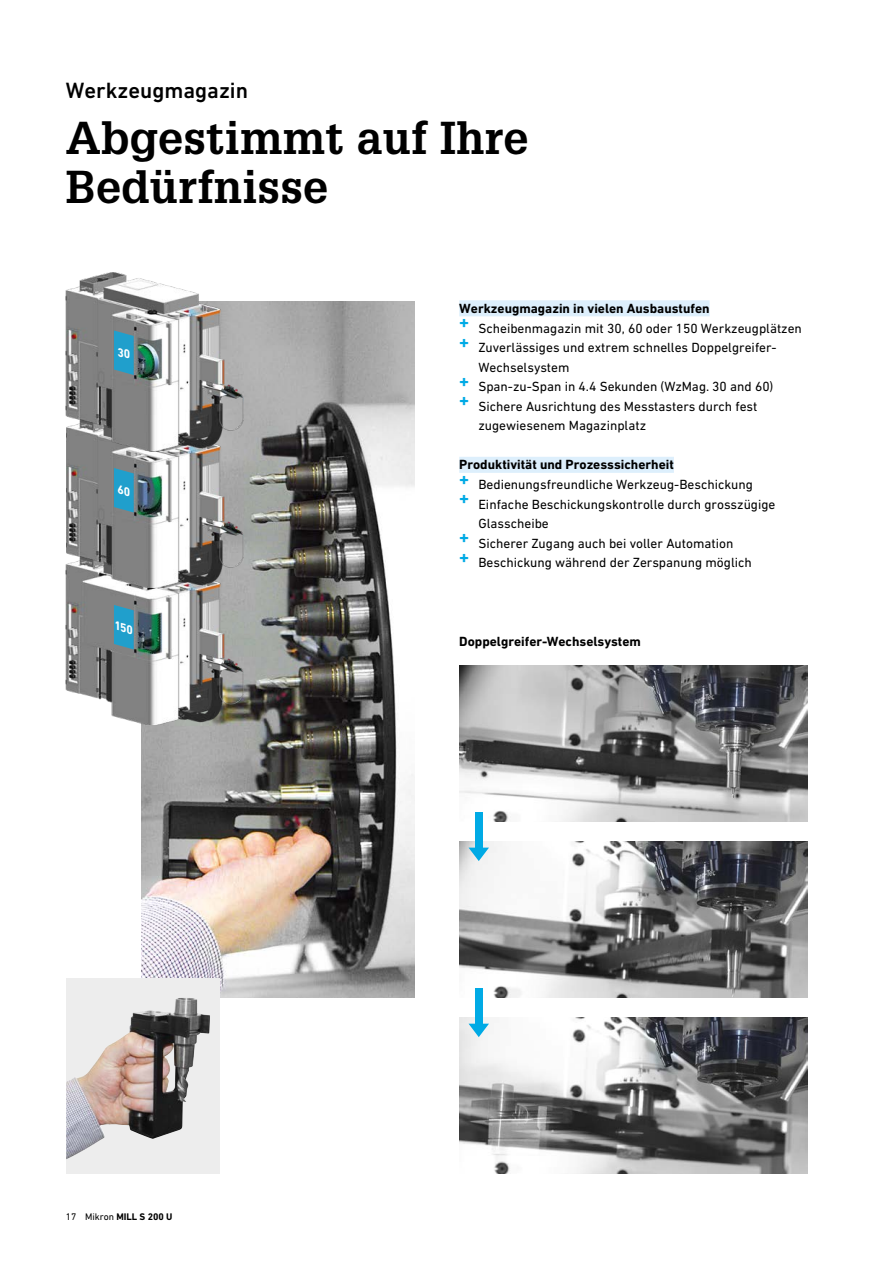
<style>
.page{position:relative;width:893px;height:1263px;background:#fff}
.page>*{position:absolute;margin:0;border:0;box-sizing:border-box;transform-origin:0 0}
.t1{font:700 45px/48.9px "Glypha LT Pro";letter-spacing:.005em;color:#000}
.t2{font:500 22.5px "DIN Next W1 G";color:#000}
.t3{font:13.5px "DIN Next W1 G";color:#000}
.t4{font:700 13.5px "DIN Next W1 G";color:#000}
.t5{font:700 9.75px "DIN Next W1 G";color:#000}
.s1{font-weight:400}
</style>
<div class="page">
<img style="left:142px;top:301px;width:273px;height:697px">
<img style="left:66px;top:588px;width:177px;height:137px">
<img style="left:66px;top:451px;width:177px;height:137px">
<img style="left:66px;top:272px;width:177px;height:179px">
<div style="left:66px;top:978px;width:153px;height:196px;background:#ededed"></div>
<img style="left:66px;top:998px;width:144px;height:161px">
<img style="left:459px;top:665px;width:349px;height:156px">
<img style="left:459px;top:841px;width:348px;height:157px">
<img style="left:459px;top:1017px;width:348px;height:157px">
<svg style="left:468px;top:1024px;width:21px;height:13px"></svg>
<div style="left:475px;top:988px;width:8px;height:38px;background:#00aae5"></div>
<svg style="left:468px;top:848px;width:21px;height:13px"></svg>
<div style="left:475px;top:812px;width:8px;height:38px;background:#00aae5"></div>
<div style="left:459px;top:300px;width:251px;height:16px;background:#ddeffc"></div>
<div style="left:459px;top:457px;width:215px;height:16px;background:#ddeffc"></div>
<svg style="left:114px;top:330px;width:20px;height:45px"></svg>
<svg style="left:114px;top:468px;width:20px;height:44px"></svg>
<svg style="left:114px;top:605px;width:20px;height:44px"></svg>
<h2 class="t2" style="left:66px;top:77px;width:184px">Werkzeugmagazin</h2>
<h1 class="t1" style="left:66px;top:113px;width:464px">Abgestimmt auf Ihre<br>Bedürfnisse</h1>
<p class="t4" style="left:459px;top:300px;width:252px">Werkzeugmagazin in vielen Ausbaustufen</p>
<p class="t3" style="left:459px;top:320px;width:344px"><sup>+</sup> Scheibenmagazin mit 30, 60 oder 150 Werkzeugplätzen</p>
<p class="t3" style="left:459px;top:340px;width:319px"><sup>+</sup> Zuverlässiges und extrem schnelles Doppelgreifer-</p>
<p class="t3" style="left:478px;top:359px;width:93px">Wechselsystem</p>
<p class="t3" style="left:459px;top:379px;width:316px"><sup>+</sup> Span-zu-Span in 4.4 Sekunden (WzMag. 30 and 60)</p>
<p class="t3" style="left:459px;top:398px;width:300px"><sup>+</sup> Sichere Ausrichtung des Messtasters durch fest</p>
<p class="t3" style="left:478px;top:418px;width:169px">zugewiesenem Magazinplatz</p>
<p class="t4" style="left:459px;top:457px;width:216px">Produktivität und Prozesssicherheit</p>
<p class="t3" style="left:459px;top:477px;width:295px"><sup>+</sup> Bedienungsfreundliche Werkzeug-Beschickung</p>
<p class="t3" style="left:459px;top:496px;width:318px"><sup>+</sup> Einfache Beschickungskontrolle durch grosszügige</p>
<p class="t3" style="left:478px;top:516px;width:72px">Glasscheibe</p>
<p class="t3" style="left:459px;top:535px;width:276px"><sup>+</sup> Sicherer Zugang auch bei voller Automation</p>
<p class="t3" style="left:459px;top:555px;width:294px"><sup>+</sup> Beschickung während der Zerspanung möglich</p>
<p class="t5" style="left:66px;top:1211px;width:108px"><span class="s1">17 Mikron</span> MILL S 200 U</p>
<p class="t4" style="left:459px;top:633px;width:183px">Doppelgreifer-Wechselsystem</p>
</div>
